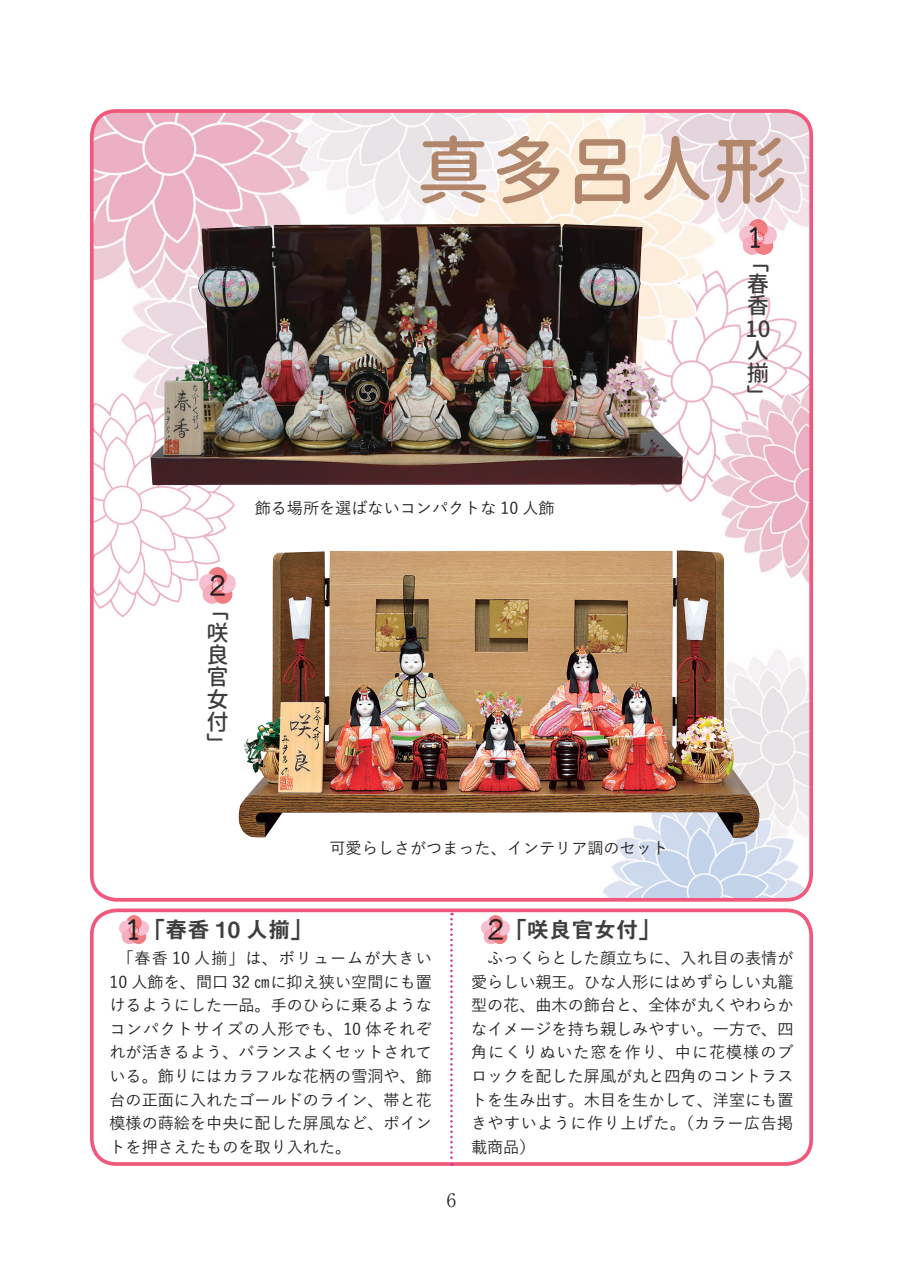
<style>
.page{position:relative;width:903px;height:1275px;background:#fff}
.page>*{position:absolute;margin:0;border:0;box-sizing:border-box;transform-origin:0 0}
.t1{font:500 74.38px "irohamaru";color:#b2866b}
.t2{font:500 24.85px "TB Cine R Go Std";color:#231f20}
.t3{font:22.4px "Midashi Go Pro MB31";color:#3e3e3f}
.t4{font:500 22.4px/22.4px "irohamaru";color:#3e3e3f}
.t5{font:300 18.55px "Ryumin Pro";color:#231f20}
.t6{font:500 16.1px/23.6px "Yu Gothic";color:#231f20;text-align:justify}
.s1{font-family:"TB Cine R Go Std";font-weight:500;font-size:24.85px;color:#231f20}
</style>
<div class="page">
<img style="left:94px;top:113px;width:717px;height:785px">
<div style="left:90px;top:109px;width:723px;height:793px;border:4px solid #f0597c;border-radius:25px"></div>
<div style="left:90px;top:908px;width:723px;height:258px;border:4px solid #f0597c;border-radius:25px"></div>
<svg style="left:450px;top:913px;width:3px;height:253px"></svg>
<img style="left:119px;top:915px;width:30px;height:29px">
<img style="left:481px;top:915px;width:29px;height:29px">
<img style="left:151px;top:224px;width:532px;height:261px">
<img style="left:239px;top:550px;width:520px;height:288px">
<img style="left:739px;top:219px;width:38px;height:37px">
<img style="left:198px;top:568px;width:39px;height:36px">
<p class="t1" style="left:416px;top:117px;width:374px">真多呂人形</p>
<p class="t2" style="left:205px;top:564px;width:26px">２</p>
<p class="t4" style="left:206px;top:598px;width:23px">「</p>
<p class="t4" style="left:206px;top:621px;width:23px;text-align:justify">咲良官女付</p>
<p class="t4" style="left:206px;top:732px;width:18px">「</p>
<p class="t6" style="left:255px;top:494px;width:302px">飾る場所を選ばないコンパクトな 10 人飾</p>
<p class="t6" style="left:329px;top:834px;width:340px">可愛らしさがつまった、インテリア調のセット</p>
<p class="t2" style="left:743px;top:216px;width:26px">１</p>
<p class="t4" style="left:747px;top:272px;width:23px">春香</p>
<p class="t4" style="left:747px;top:339px;width:23px">人揃</p>
<p class="t4" style="left:747px;top:250px;width:23px">」</p>
<p class="t4" style="left:745px;top:317px;width:27px">10</p>
<p class="t4" style="left:747px;top:384px;width:18px">「</p>
<p class="t3" style="left:485px;top:912px;width:177px"><span class="s1">2</span>「咲良官女付「</p>
<p class="t3" style="left:122px;top:912px;width:193px"><span class="s1">１</span>「春香 10 人揃」</p>
<p class="t6" style="left:109px;top:944px;width:324px">　「春香 10 人揃」は、ボリュームが大きい10 人飾を、間口 32 ㎝に抑え狭い空間にも置けるようにした一品。手のひらに乗るようなコンパクトサイズの人形でも、10 体それぞれが活きるよう、バランスよくセットされている。飾りにはカラフルな花柄の雪洞や、飾台の正面に入れたゴールドのライン、帯と花模様の蒔絵を中央に配した屏風など、ポイントを押さえたものを取り入れた。</p>
<p class="t6" style="left:471px;top:944px;width:324px">　ふっくらとした顔立ちに、入れ目の表情が愛らしい親王。ひな人形にはめずらしい丸籠型の花、曲木の飾台と、全体が丸くやわらかなイメージを持ち親しみやすい。一方で、四角にくりぬいた窓を作り、中に花模様のブロックを配した屏風が丸と四角のコントラストを生み出す。木目を生かして、洋室にも置きやすいように作り上げた。（カラー広告掲載商品(</p>
<p class="t5" style="left:447px;top:1185px;width:11px">6</p>
</div>
